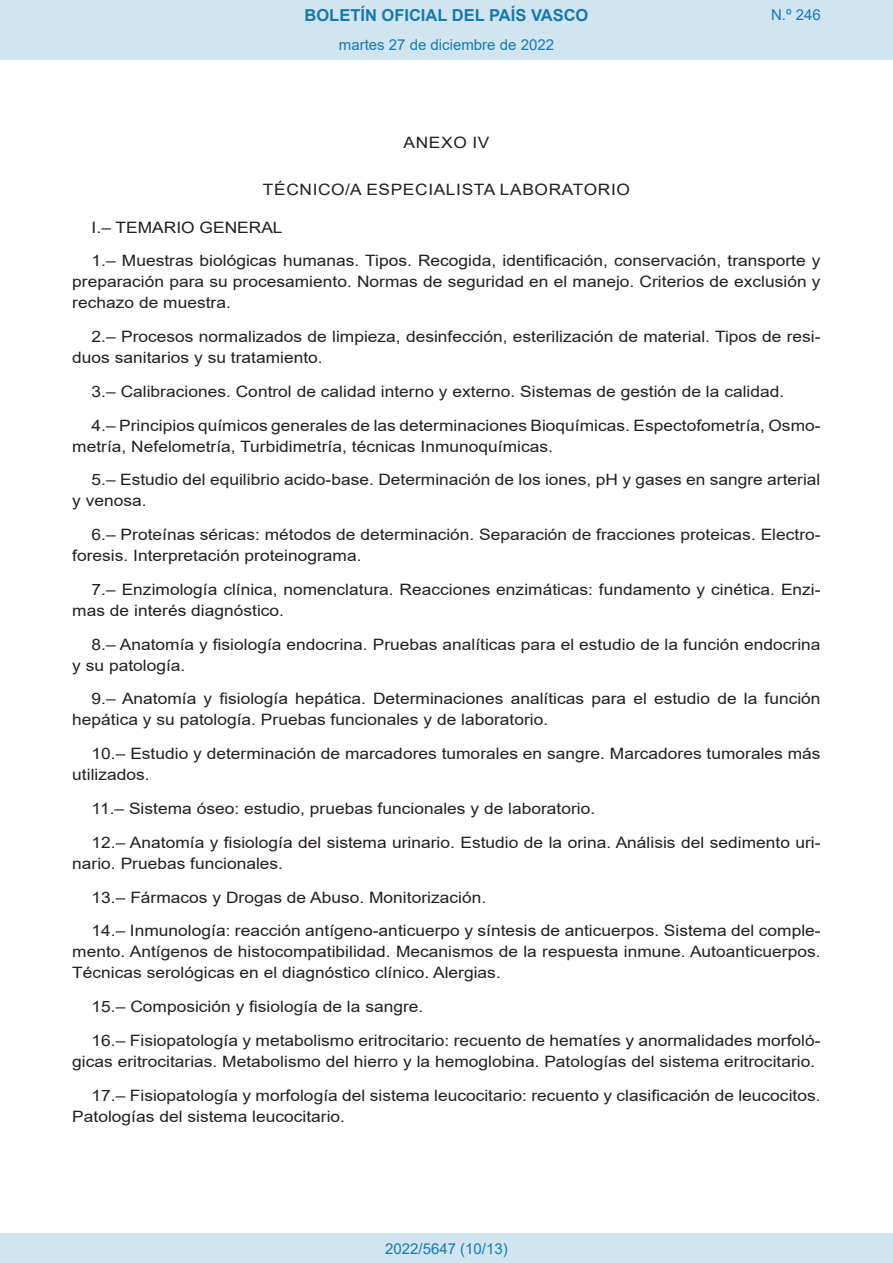
<style>
.page{position:relative;width:893px;height:1263px;background:#fff}
.page>*{position:absolute;margin:0;border:0;box-sizing:border-box;transform-origin:0 0}
.t1{font:700 16.5px "Arial";color:#1879ad}
.BOPVDetalle{font:15.6px/21px "Arial";color:#231f20;scale:1.11 1}
.BOPVClave{font:15.6px "Arial";letter-spacing:.035em;color:#231f20;scale:1.11 1}
.Paginacion_Centro{font:15px "Arial";color:#1879ad}
</style>
<div class="page">
<div style="left:0;top:0;width:893px;height:60px;background:#d0e5f0"></div>
<div style="left:0;top:1233px;width:893px;height:30px;background:#d0e5f0"></div>
<p class="t1" style="left:305px;top:3px;width:285px">BOLETÍN OFICIAL DEL PAÍS VASCO</p>
<p class="Paginacion_Centro" style="left:339px;top:35px;width:217px">martes 27 de diciembre de 2022</p>
<p class="Paginacion_Centro" style="left:771px;top:5px;width:51px">N.º 246</p>
<p class="BOPVClave" style="left:404px;top:132px;width:79px">ANEXO IV</p>
<p class="BOPVClave" style="left:263px;top:178px;width:332px">TÉCNICO/A ESPECIALISTA LABORATORIO</p>
<p class="BOPVDetalle" style="left:92px;top:217px;width:174px">I.– TEMARIO GENERAL</p>
<p class="BOPVDetalle" style="left:72px;top:250px;width:676px;text-align:justify;text-indent:19px">1.– Muestras biológicas humanas. Tipos. Recogida, identificación, conservación, transporte y preparación para su procesamiento. Normas de seguridad en el manejo. Criterios de exclusión y rechazo de muestra.</p>
<p class="BOPVDetalle" style="left:72px;top:326px;width:676px;text-indent:19px">2.– Procesos normalizados de limpieza, desinfección, esterilización de material. Tipos de resi&shy;duos sanitarios y su tratamiento.</p>
<p class="BOPVDetalle" style="left:92px;top:381px;width:625px">3.– Calibraciones. Control de calidad interno y externo. Sistemas de gestión de la calidad.</p>
<p class="BOPVDetalle" style="left:72px;top:415px;width:676px;text-indent:19px">4.– Principios químicos generales de las determinaciones Bioquímicas. Espectofometría, Osmo&shy;metría, Nefelometría, Turbidimetría, técnicas Inmunoquímicas.</p>
<p class="BOPVDetalle" style="left:72px;top:469px;width:676px;text-indent:19px">5.– Estudio del equilibrio acido-base. Determinación de los iones, pH y gases en sangre arterial y venosa.</p>
<p class="BOPVDetalle" style="left:72px;top:524px;width:676px;text-indent:19px">6.– Proteínas séricas: métodos de determinación. Separación de fracciones proteicas. Electro&shy;foresis. Interpretación proteinograma.</p>
<p class="BOPVDetalle" style="left:72px;top:579px;width:676px;text-indent:19px">7.– Enzimología clínica, nomenclatura. Reacciones enzimáticas: fundamento y cinética. Enzi&shy;mas de interés diagnóstico.</p>
<p class="BOPVDetalle" style="left:72px;top:634px;width:676px;text-indent:19px">8.– Anatomía y fisiología endocrina. Pruebas analíticas para el estudio de la función endocrina y su patología.</p>
<p class="BOPVDetalle" style="left:72px;top:688px;width:676px;text-indent:19px">9.– Anatomía y fisiología hepática. Determinaciones analíticas para el estudio de la función hepática y su patología. Pruebas funcionales y de laboratorio.</p>
<p class="BOPVDetalle" style="left:72px;top:743px;width:676px;text-indent:19px">10.– Estudio y determinación de marcadores tumorales en sangre. Marcadores tumorales más utilizados.</p>
<p class="BOPVDetalle" style="left:92px;top:798px;width:455px">11.– Sistema óseo: estudio, pruebas funcionales y de laboratorio.</p>
<p class="BOPVDetalle" style="left:72px;top:832px;width:676px;text-indent:19px">12.– Anatomía y fisiología del sistema urinario. Estudio de la orina. Análisis del sedimento uri&shy;nario. Pruebas funcionales.</p>
<p class="BOPVDetalle" style="left:92px;top:886px;width:357px">13.– Fármacos y Drogas de Abuso. Monitorización.</p>
<p class="BOPVDetalle" style="left:72px;top:920px;width:676px;text-align:justify;text-indent:19px">14.– Inmunología: reacción antígeno-anticuerpo y síntesis de anticuerpos. Sistema del comple&shy;mento. Antígenos de histocompatibilidad. Mecanismos de la respuesta inmune. Autoanticuerpos.<br>Técnicas serológicas en el diagnóstico clínico. Alergias.</p>
<p class="BOPVDetalle" style="left:92px;top:996px;width:300px">15.– Composición y fisiología de la sangre.</p>
<p class="BOPVDetalle" style="left:72px;top:1030px;width:676px;text-indent:19px">16.– Fisiopatología y metabolismo eritrocitario: recuento de hematíes y anormalidades morfoló&shy;gicas eritrocitarias. Metabolismo del hierro y la hemoglobina. Patologías del sistema eritrocitario.</p>
<p class="BOPVDetalle" style="left:72px;top:1084px;width:676px;text-indent:19px">17.– Fisiopatología y morfología del sistema leucocitario: recuento y clasificación de leucocitos.<br>Patologías del sistema leucocitario.</p>
<p class="Paginacion_Centro" style="left:385px;top:1238px;width:124px">2022/5647 (10/13)</p>
</div>
